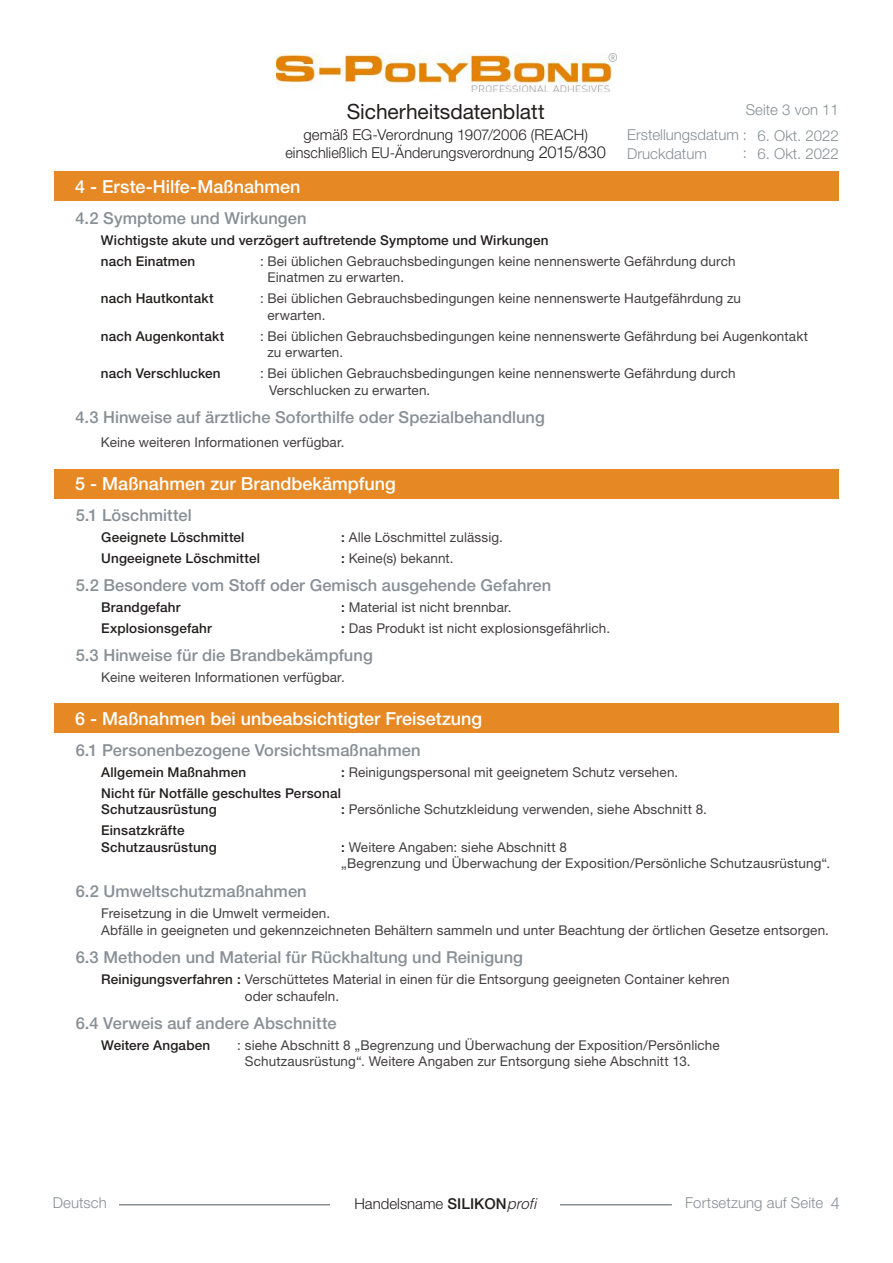
<style>
.page{position:relative;width:893px;height:1263px;background:#fff}
.page>*{position:absolute;margin:0;border:0;box-sizing:border-box;transform-origin:0 0}
.t1{font:21px "Helvetica Neue LT Std";letter-spacing:-.005em;color:#241f1f}
.t2{font:500 18px "Helvetica Neue LT Std";color:#fff}
.t3{font:500 16.5px "Helvetica Neue LT Std";letter-spacing:.005em;color:#888f95}
.t4{font:300 16.5px "Helvetica Neue LT Std";color:#888f95}
.t5{font:300 15px/18px "Helvetica Neue LT Std";letter-spacing:.005em;color:#241f1f;text-align:center}
.t6{font:300 15px/25.3px "Helvetica Neue LT Std";color:#888f95}
.t7{font:13.5px/16.5px "Helvetica Neue LT Std";letter-spacing:.01em;color:#444041}
.t8{font:500 13.5px/16.5px "Helvetica Neue LT Std";letter-spacing:.01em;color:#241f1f}
.s1{font-size:16.5px}
.s2{font-weight:500;color:#241f1f}
.s3{font-weight:500}
.s4{font-family:"Helvetica LT Std";font-style:italic}
</style>
<div class="page">
<img style="left:276px;top:53px;width:341px;height:39px">
<hr style="left:119px;top:1204px;width:553px;height:1px;background:#888f95">
<div style="left:331px;top:1198px;width:229px;height:30px;background:#fff"></div>
<div style="left:54px;top:171px;width:785px;height:30px;background:#e68925"></div>
<div style="left:54px;top:469px;width:785px;height:29px;background:#e68925"></div>
<div style="left:54px;top:703px;width:785px;height:30px;background:#e68925"></div>
<h1 class="t1" style="left:347px;top:99px;width:199px">Sicherheitsdatenblatt</h1>
<p class="t5" style="left:285px;top:126px;width:322px">gemäß EG-Verordnung 1907/2006 (REACH) einschließlich EU-Änderungsverordnung <span class="s1">2015/830</span></p>
<p class="t6" style="left:757px;top:122px;width:83px">6. Okt. 2022</p>
<p class="t6" style="left:627px;top:97px;width:213px;text-indent:119px">Seite 3 von 11<br>Erstellungsdatum :</p>
<p class="t6" style="left:627px;top:140px;width:81px">Druckdatum</p>
<p class="t6" style="left:743px;top:140px;width:6px">:</p>
<p class="t6" style="left:757px;top:140px;width:83px">6. Okt. 2022</p>
<h2 class="t2" style="left:75px;top:176px;width:227px">4 - Erste-Hilfe-Maßnahmen</h2>
<p class="t3" style="left:75px;top:208px;width:233px">4.2 Symptome und Wirkungen</p>
<p class="t8" style="left:101px;top:229px;width:449px;line-height:21px">Wichtigste akute und verzögert auftretende Symptome und Wirkungen nach Einatmen</p>
<p class="t7" style="left:267px;top:252px;width:470px;text-indent:-8px">: Bei üblichen Gebrauchsbedingungen keine nennenswerte Gefährdung durch<br>Einatmen zu erwarten.</p>
<p class="t8" style="left:101px;top:290px;width:114px">nach Hautkontakt</p>
<p class="t7" style="left:267px;top:290px;width:475px;text-indent:-8px">: Bei üblichen Gebrauchsbedingungen keine nennenswerte Hautgefährdung zu erwarten.</p>
<p class="t8" style="left:101px;top:327px;width:125px">nach Augenkontakt</p>
<p class="t7" style="left:267px;top:327px;width:542px;text-indent:-8px">: Bei üblichen Gebrauchsbedingungen keine nennenswerte Gefährdung bei Augenkontakt zu erwarten.</p>
<p class="t8" style="left:101px;top:365px;width:121px">nach Verschlucken</p>
<p class="t7" style="left:269px;top:365px;width:468px;text-indent:-9px">: Bei üblichen Gebrauchsbedingungen keine nennenswerte Gefährdung durch<br>Verschlucken zu erwarten.</p>
<p class="t3" style="left:75px;top:407px;width:471px">4.3 Hinweise auf ärztliche Soforthilfe oder Spezialbehandlung</p>
<p class="t7" style="left:101px;top:434px;width:245px">Keine weiteren Informationen verfügbar.</p>
<h2 class="t2" style="left:75px;top:473px;width:322px">5 - Maßnahmen zur Brandbekämpfung</h2>
<p class="t3" style="left:76px;top:505px;width:118px">5.1 Löschmittel</p>
<p class="t8" style="left:101px;top:529px;width:145px">Geeignete Löschmittel</p>
<p class="t7" style="left:341px;top:529px;width:163px"><span class="s2">:</span> Alle Löschmittel zulässig.</p>
<p class="t8" style="left:101px;top:550px;width:160px">Ungeeignete Löschmittel</p>
<p class="t7" style="left:341px;top:550px;width:114px"><span class="s2">:</span> Keine(s) bekannt.</p>
<p class="t3" style="left:76px;top:575px;width:477px">5.2 Besondere vom Stoff oder Gemisch ausgehende Gefahren</p>
<p class="t8" style="left:101px;top:599px;width:81px">Brandgefahr</p>
<p class="t7" style="left:341px;top:599px;width:172px"><span class="s2">:</span> Material ist nicht brennbar.</p>
<p class="t8" style="left:101px;top:620px;width:112px">Explosionsgefahr</p>
<p class="t7" style="left:341px;top:620px;width:270px"><span class="s2">:</span> Das Produkt ist nicht explosionsgefährlich.</p>
<p class="t3" style="left:76px;top:646px;width:299px">5.3 Hinweise für die Brandbekämpfung</p>
<p class="t7" style="left:101px;top:669px;width:245px">Keine weiteren Informationen verfügbar.</p>
<h2 class="t2" style="left:75px;top:708px;width:408px">6 - Maßnahmen bei unbeabsichtigter Freisetzung</h2>
<p class="t3" style="left:76px;top:740px;width:346px">6.1 Personenbezogene Vorsichtsmaßnahmen</p>
<p class="t8" style="left:101px;top:763px;width:146px">Allgemein Maßnahmen</p>
<p class="t7" style="left:341px;top:763px;width:339px"><span class="s2">:</span> Reinigungspersonal mit geeignetem Schutz versehen.</p>
<p class="t8" style="left:101px;top:784px;width:241px">Nicht für Notfälle geschultes Personal<br>Schutzausrüstung</p>
<p class="t7" style="left:341px;top:801px;width:367px"><span class="s2">:</span> Persönliche Schutzkleidung verwenden, siehe Abschnitt 8.</p>
<p class="t8" style="left:101px;top:822px;width:117px">Einsatzkräfte<br>Schutzausrüstung</p>
<p class="t7" style="left:341px;top:838px;width:491px"><span class="s2">:</span> Weitere Angaben: siehe Abschnitt 8<br>„Begrenzung und Überwachung der Exposition/Persönliche Schutzausrüstung“.</p>
<p class="t3" style="left:76px;top:881px;width:233px">6.2 Umweltschutzmaßnahmen</p>
<p class="t7" style="left:101px;top:905px;width:729px">Freisetzung in die Umwelt vermeiden.<br>Abfälle in geeigneten und gekennzeichneten Behältern sammeln und unter Beachtung der örtlichen Gesetze entsorgen.</p>
<p class="t3" style="left:76px;top:947px;width:449px">6.3 Methoden und Material für Rückhaltung und Reinigung</p>
<p class="t7" style="left:245px;top:971px;width:486px;text-indent:-144px"><span class="s2">Reinigungsverfahren :</span> Verschüttetes Material in einen für die Entsorgung geeigneten Container kehren oder schaufeln.</p>
<p class="t3" style="left:76px;top:1013px;width:262px">6.4 Verweis auf andere Abschnitte</p>
<p class="t8" style="left:101px;top:1036px;width:110px">Weitere Angaben</p>
<p class="t7" style="left:245px;top:1036px;width:476px;text-indent:-8px">: siehe Abschnitt 8 „Begrenzung und Überwachung der Exposition/Persönliche<br>Schutzausrüstung“. Weitere Angaben zur Entsorgung siehe Abschnitt 13.</p>
<p class="t6" style="left:53px;top:1190px;width:56px">Deutsch</p>
<p class="t5" style="left:354px;top:1194px;width:183px">Handelsname <span class="s3">SILIKON</span><span class="s4">profi</span></p>
<p class="t6" style="left:685px;top:1190px;width:139px">Fortsetzung auf Seite</p>
<p class="t4" style="left:831px;top:1193px;width:11px">4</p>
</div>
